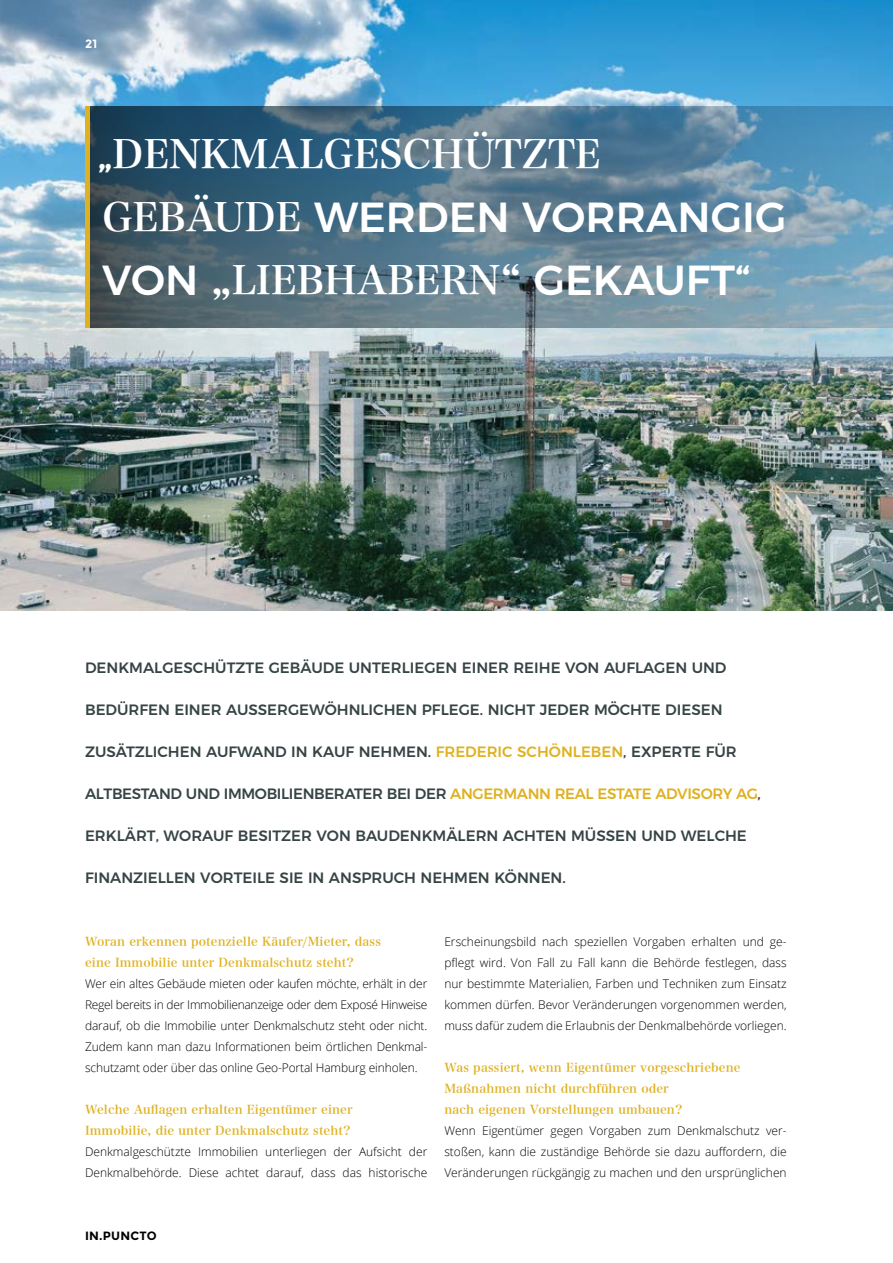
<style>
.page{position:relative;width:893px;height:1263px;background:#fff}
.page>*{position:absolute;margin:0;border:0;box-sizing:border-box;transform-origin:0 0}
.t1{font:500 42px "Montserrat";color:#fff}
.t2{font:39px "Hira Min Pro N W6";color:#fff}
.t3{font:500 15px "Montserrat";color:#374445}
.t4{font:500 15px "Montserrat";letter-spacing:-.025em;color:#374445}
.t5{font:300 12px/21px "Open Sans";color:#000}
.t6{font:700 12px "Montserrat";letter-spacing:.02em;color:#000}
.t7{font:700 12px "Montserrat";color:#fff}
.s1{font-family:"Montserrat";font-weight:500}
.s2{font-family:"Hira Min Pro N W6";font-weight:400;font-size:39px}
.s3{font-family:"Montserrat";font-weight:500;font-size:42px}
.s4{color:#dfb121}
.s5{font-family:"Hira Min Pro N W6";font-weight:400;color:#dfb121}
</style>
<div class="page">
<img style="left:0;top:0;width:893px;height:610px">
<svg style="left:89px;top:106px;width:804px;height:221px;background:#577a8e"></svg>
<hr style="left:85px;top:106px;width:4px;height:221px;background:#dfb121">
<p class="t7" style="left:85px;top:37px;width:14px">21</p>
<p class="t2" style="left:98px;top:120px;width:505px"><span class="s1">„</span>DENKMALGESCHÜTZTE</p>
<p class="t1" style="left:102px;top:183px;width:686px"><span class="s2">GEBÄUDE</span> WERDEN VORRANGIG</p>
<p class="t2" style="left:102px;top:246px;width:651px"><span class="s3">VON</span> „LIEBHABERN“ <span class="s3">GEKAUFT“</span></p>
<p class="t3" style="left:85px;top:656px;width:643px">DENKMALGESCHÜTZTE GEBÄUDE UNTERLIEGEN EINER REIHE VON AUFLAGEN UND</p>
<p class="t3" style="left:85px;top:698px;width:639px">BEDÜRFEN EINER AUSSERGEWÖHNLICHEN PFLEGE. NICHT JEDER MÖCHTE DIESEN</p>
<p class="t3" style="left:85px;top:740px;width:653px">ZUSÄTZLICHEN AUFWAND IN KAUF NEHMEN. <span class="s4">FREDERIC SCHÖNLEBEN</span>, EXPERTE FÜR</p>
<p class="t4" style="left:85px;top:782px;width:677px">ALTBESTAND UND IMMOBILIENBERATER BEI DER <span class="s4">ANGERMANN REAL ESTATE ADVISORY AG</span>,</p>
<p class="t3" style="left:85px;top:824px;width:663px">ERKLÄRT, WORAUF BESITZER VON BAUDENKMÄLERN ACHTEN MÜSSEN UND WELCHE</p>
<p class="t3" style="left:85px;top:866px;width:482px">FINANZIELLEN VORTEILE SIE IN ANSPRUCH NEHMEN KÖNNEN.</p>
<p class="t5" style="left:85px;top:931px;width:344px"><span class="s5">Woran erkennen potenzielle Käufer/Mieter, dass<br>eine Immobilie unter Denkmalschutz steht?<br></span>Wer ein altes Gebäude mieten oder kaufen möchte, erhält in der Regel bereits in der Immobilienanzeige oder dem Exposé Hinweise darauf, ob die Immobilie unter Denkmalschutz steht oder nicht.<br>Zudem kann man dazu Informationen beim örtlichen Denkmal&shy;schutzamt oder über das online Geo-Portal Hamburg einholen.</p>
<p class="t5" style="left:85px;top:1099px;width:344px"><span class="s5">Welche Auflagen erhalten Eigentümer einer<br>Immobilie, die unter Denkmalschutz steht?<br></span>Denkmalgeschützte Immobilien unterliegen der Aufsicht der Denkmalbehörde. Diese achtet darauf, dass das historische</p>
<p class="t5" style="left:444px;top:931px;width:344px;text-align:justify">Erscheinungsbild nach speziellen Vorgaben erhalten und ge&shy;pflegt wird. Von Fall zu Fall kann die Behörde festlegen, dass nur bestimmte Materialien, Farben und Techniken zum Einsatz kommen dürfen. Bevor Veränderungen vorgenommen werden, muss dafür zudem die Erlaubnis der Denkmalbehörde vorliegen.</p>
<p class="t5" style="left:444px;top:1057px;width:344px"><span class="s5">Was passiert, wenn Eigentümer vorgeschriebene Maßnahmen nicht durchführen oder<br>nach eigenen Vorstellungen umbauen?<br></span>Wenn Eigentümer gegen Vorgaben zum Denkmalschutz ver&shy;stoßen, kann die zuständige Behörde sie dazu auffordern, die Veränderungen rückgängig zu machen und den ursprünglichen</p>
<p class="t6" style="left:85px;top:1229px;width:73px">IN.PUNCTO</p>
</div>
